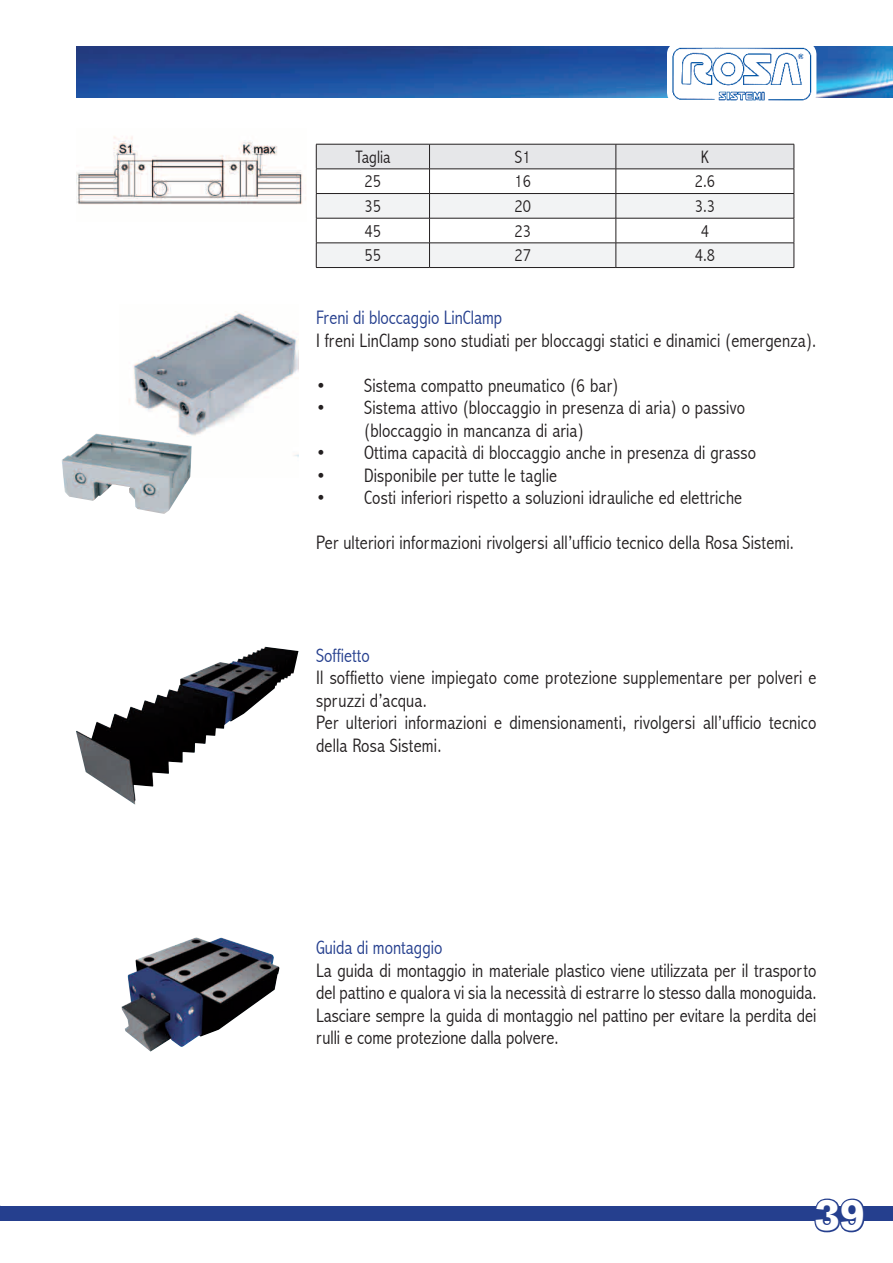
<style>
.page{position:relative;width:893px;height:1263px;background:#fff}
.page>*{position:absolute;margin:0;border:0;box-sizing:border-box;transform-origin:0 0}
.t1{font:700 43.5px "Ad Grotesk SB";color:#fff}
.t2{font:300 condensed 19.5px/22.5px "Abadi";letter-spacing:.01em;color:#231f20}
.t3{font:300 condensed 19.5px "Abadi";color:#253f8e}
.t4{font:300 condensed 18px "Abadi";color:#231f20}
</style>
<div class="page">
<div style="left:0;top:1205px;width:893px;height:15px;background:#253f8e"></div>
<svg style="left:813px;top:1198px;width:53px;height:35px"></svg>
<img style="left:77px;top:46px;width:816px;height:52px">
<div style="left:667px;top:43px;width:149px;height:61px;background:#fff;border-radius:11px"></div>
<img style="left:672px;top:47px;width:140px;height:53px">
<hr style="left:316px;top:267px;width:113px;height:1px;background:#231f20">
<hr style="left:429px;top:267px;width:187px;height:1px;background:#231f20">
<hr style="left:616px;top:267px;width:178px;height:1px;background:#231f20">
<svg style="left:316px;top:144px;width:479px;height:123px"></svg>
<img style="left:76px;top:647px;width:222px;height:158px">
<img style="left:122px;top:937px;width:158px;height:114px">
<img style="left:129px;top:311px;width:170px;height:146px">
<img style="left:62px;top:433px;width:130px;height:81px">
<img style="left:77px;top:136px;width:229px;height:69px">
<p class="t4" style="left:355px;top:146px;width:36px">Taglia</p>
<p class="t4" style="left:515px;top:146px;width:17px">S1</p>
<p class="t4" style="left:701px;top:146px;width:10px">K</p>
<p class="t4" style="left:365px;top:171px;width:18px">25</p>
<p class="t4" style="left:514px;top:171px;width:18px">16</p>
<p class="t4" style="left:695px;top:171px;width:22px">2.6</p>
<p class="t4" style="left:365px;top:196px;width:18px">35</p>
<p class="t4" style="left:514px;top:196px;width:18px">20</p>
<p class="t4" style="left:695px;top:196px;width:22px">3.3</p>
<p class="t4" style="left:365px;top:220px;width:18px">45</p>
<p class="t4" style="left:514px;top:220px;width:18px">23</p>
<p class="t4" style="left:701px;top:220px;width:10px">4</p>
<p class="t4" style="left:365px;top:245px;width:18px">55</p>
<p class="t4" style="left:514px;top:245px;width:18px">27</p>
<p class="t4" style="left:695px;top:245px;width:22px">4.8</p>
<p class="t3" style="left:316px;top:306px;width:188px">Freni di bloccaggio LinClamp</p>
<p class="t2" style="left:316px;top:329px;width:502px">I freni LinClamp sono studiati per bloccaggi statici e dinamici (emergenza).</p>
<p class="t2" style="left:316px;top:374px;width:304px">• Sistema compatto pneumatico (6 bar)</p>
<p class="t2" style="left:316px;top:396px;width:431px">• Sistema attivo (bloccaggio in presenza di aria) o passivo</p>
<p class="t2" style="left:364px;top:419px;width:221px">(bloccaggio in mancanza di aria)</p>
<p class="t2" style="left:316px;top:441px;width:442px">• Ottima capacità di bloccaggio anche in presenza di grasso</p>
<p class="t2" style="left:316px;top:464px;width:242px">• Disponibile per tutte le taglie</p>
<p class="t2" style="left:316px;top:486px;width:428px">• Costi inferiori rispetto a soluzioni idrauliche ed elettriche</p>
<p class="t2" style="left:316px;top:531px;width:479px">Per ulteriori informazioni rivolgersi all’ufficio tecnico della Rosa Sistemi.</p>
<p class="t3" style="left:316px;top:644px;width:55px">Soffietto</p>
<p class="t2" style="left:316px;top:666px;width:502px">Il soffietto viene impiegato come protezione supplementare per polveri e spruzzi d’acqua.</p>
<p class="t2" style="left:316px;top:711px;width:502px">Per ulteriori informazioni e dimensionamenti, rivolgersi all’ufficio tecnico della Rosa Sistemi.</p>
<p class="t3" style="left:316px;top:936px;width:128px">Guida di montaggio</p>
<p class="t2" style="left:316px;top:959px;width:502px">La guida di montaggio in materiale plastico viene utilizzata per il trasporto del pattino e qualora vi sia la necessità di estrarre lo stesso dalla monoguida.</p>
<p class="t2" style="left:316px;top:1004px;width:502px">Lasciare sempre la guida di montaggio nel pattino per evitare la perdita dei rulli e come protezione dalla polvere.</p>
<h1 class="t1" style="left:815px;top:1188px;width:52px">39</h1>
</div>
